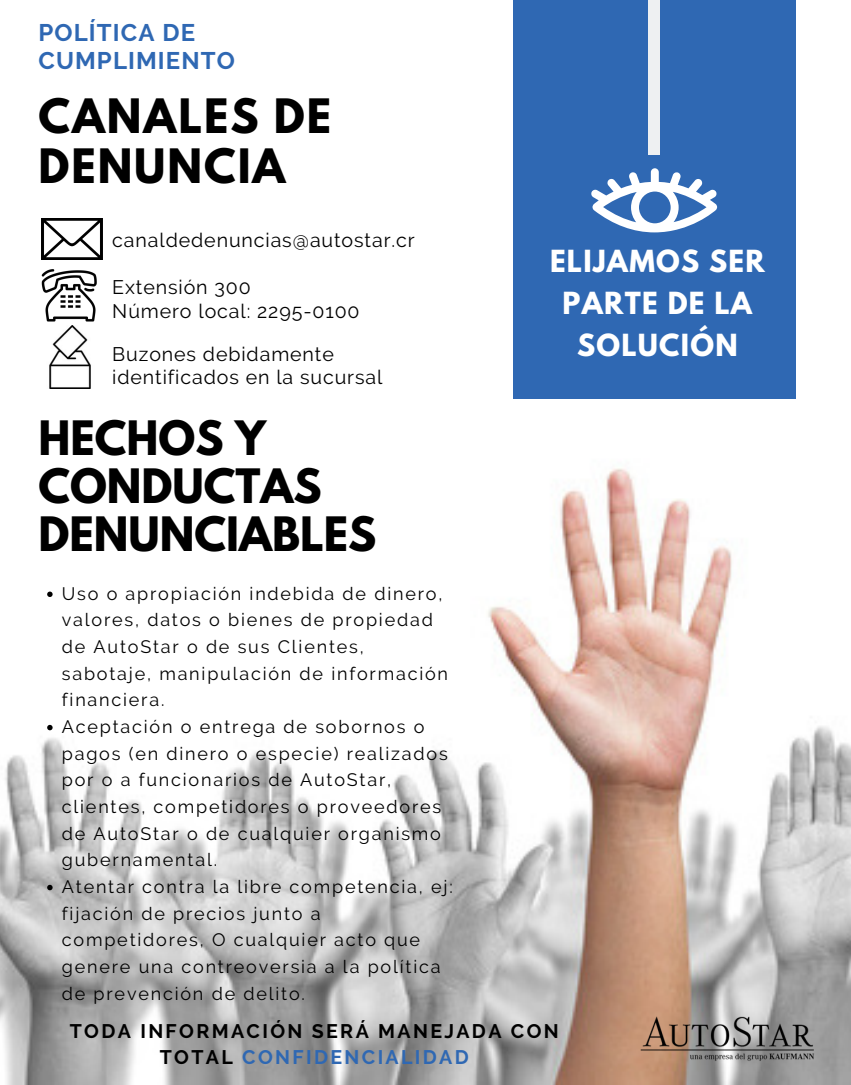
<style>
.page{position:relative;width:851px;height:1085px;background:#fff}
.page>*{position:absolute;margin:0;border:0;box-sizing:border-box;transform-origin:0 0}
.t1{font:700 42px/47.8px "League Spartan";color:#000}
.t2{font:700 42px/50.2px "League Spartan";letter-spacing:.045em;color:#000}
.t3{font:700 27px/42.2px "League Spartan";letter-spacing:.045em;color:#fff;text-align:center}
.t4{font:700 24px/28.2px "Raleway";letter-spacing:.045em;color:#2f68b3}
.t5{font:19.65px/23.4px "Raleway";letter-spacing:.045em;color:#000}
.t6{font:700 19.65px/26.1px "Raleway";letter-spacing:.12em;color:#000;text-align:center}
.t7{font:18px/26.7px "Raleway";letter-spacing:.1em;color:#000}
.s1{color:#2f68b3}
</style>
<div class="page">
<img style="left:0;top:468px;width:850px;height:616px">
<svg style="left:47px;top:591px;width:6px;height:6px"></svg>
<svg style="left:47px;top:725px;width:6px;height:5px"></svg>
<svg style="left:47px;top:884px;width:6px;height:6px"></svg>
<img style="left:629px;top:916px;width:197px;height:168px">
<div style="left:513px;top:0;width:282px;height:398px;background:#2f68b3"></div>
<div style="left:648px;top:0;width:12px;height:154px;background:#eef0f2"></div>
<svg style="left:591px;top:168px;width:126px;height:64px"></svg>
<img style="left:41px;top:218px;width:61px;height:41px">
<img style="left:41px;top:269px;width:56px;height:119px">
<h3 class="t4" style="left:38px;top:18px;width:198px">POLÍTICA DE<br>CUMPLIMIENTO</h3>
<h1 class="t2" style="left:38px;top:96px;width:294px">CANALES DE<br>DENUNCIA</h1>
<p class="t5" style="left:112px;top:229px;width:304px">canaldedenuncias@autostar.cr</p>
<p class="t5" style="left:112px;top:275px;width:249px">Extensión 300<br>Número local: 2295-0100</p>
<p class="t5" style="left:112px;top:342px;width:271px">Buzones debidamente identificados en la sucursal</p>
<h1 class="t1" style="left:38px;top:420px;width:339px">HECHOS Y<br>CONDUCTAS<br>DENUNCIABLES</h1>
<p class="t7" style="left:62px;top:580px;width:392px">Uso o apropiación indebida de dinero, valores, datos o bienes de propiedad de AutoStar o de sus Clientes, sabotaje, manipulación de información financiera.<br>Aceptación o entrega de sobornos o pagos (en dinero o especie) realizados por o a funcionarios de AutoStar, clientes, competidores o proveedores de AutoStar o de cualquier organismo gubernamental.<br>Atentar contra la libre competencia, ej: fijación de precios junto a competidores, O cualquier acto que genere una contreoversia a la política de prevención de delito.</p>
<h2 class="t3" style="left:550px;top:243px;width:216px">ELIJAMOS SER<br>PARTE DE LA<br>SOLUCIÓN</h2>
<p class="t6" style="left:70px;top:1017px;width:490px">TODA INFORMACIÓN SERÁ MANEJADA CON<br>TOTAL <span class="s1">CONFIDENCIALIDAD</span></p>
</div>
